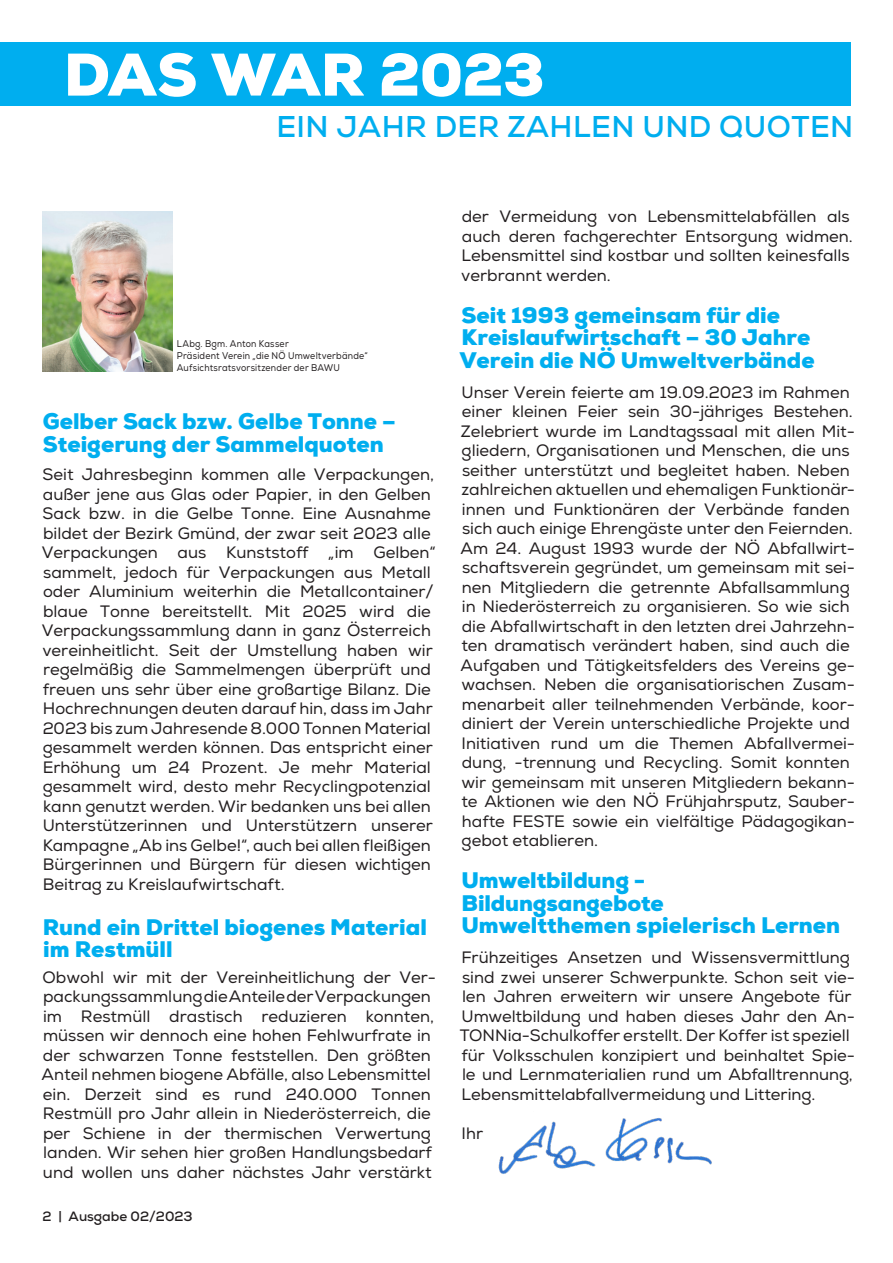
<style>
.page{position:relative;width:893px;height:1263px;background:#fff}
.page>*{position:absolute;margin:0;border:0;box-sizing:border-box;transform-origin:0 0}
._05_Bildtext{font:900 60px "Nexa";letter-spacing:-.015em;color:#fff}
._05_Bildtext-2{font:700 30px "Nexa";letter-spacing:.015em;color:#00aeef}
.t1{font:900 22.5px/22.5px "Nexa";color:#00aeef}
._01_Fliesstext{font:16.5px/19.5px "Nexa";color:#231f20}
.t2{font:700 13.5px "Nexa";color:#231f20}
.t3{font:9.75px "Nexa";letter-spacing:.025em;color:#231f20;scale:.9 1}
</style>
<div class="page">
<img style="left:498px;top:1118px;width:214px;height:56px">
<div style="left:0;top:43px;width:850px;height:63px;background:#00aeef"></div>
<img style="left:43px;top:212px;width:129px;height:159px">
<p class="_05_Bildtext" style="left:64px;top:36px;width:482px">DAS WAR 2023</p>
<p class="_05_Bildtext-2" style="left:276px;top:108px;width:579px">EIN JAHR DER ZAHLEN UND QUOTEN</p>
<p class="t3" style="left:177px;top:338px;width:126px">LAbg. Bgm. Anton Kasser</p>
<p class="t3" style="left:177px;top:350px;width:214px">Präsident Verein „die NÖ Umweltverbände“</p>
<p class="t3" style="left:177px;top:362px;width:183px">Aufsichtsratsvorsitzender der BAWU</p>
<p class="t1" style="left:43px;top:410px;width:355px">Gelber Sack bzw. Gelbe Tonne –<br>Steigerung der Sammelquoten</p>
<p class="_01_Fliesstext" style="left:42px;top:465px;width:395px">Seit Jahresbeginn kommen alle Verpackungen, außer jene aus Glas oder Papier, in den Gelben Sack bzw. in die Gelbe Tonne. Eine Ausnahme bildet der Bezirk Gmünd, der zwar seit 2023 alle Verpackungen aus Kunststoff „im Gelben“ sammelt, jedoch für Verpackungen aus Metall oder Aluminium weiterhin die Metallcontainer/ blaue Tonne bereitstellt. Mit 2025 wird die Verpackungssammlung dann in ganz Österreich vereinheitlicht. Seit der Umstellung haben wir regelmäßig die Sammelmengen überprüft und freuen uns sehr über eine großartige Bilanz. Die Hochrechnungen deuten darauf hin, dass im Jahr 2023 bis zum Jahresende 8.000 Tonnen Material gesammelt werden können. Das entspricht einer Erhöhung um 24 Prozent. Je mehr Material gesammelt wird, desto mehr Recyclingpotenzial kann genutzt werden. Wir bedanken uns bei allen Unterstützerinnen und Unterstützern unserer Kampagne „Ab ins Gelbe!“, auch bei allen fleißigen Bürgerinnen und Bürgern für diesen wichtigen Beitrag zu Kreislaufwirtschaft.</p>
<p class="t1" style="left:43px;top:916px;width:386px">Rund ein Drittel biogenes Material im Restmüll</p>
<p class="_01_Fliesstext" style="left:42px;top:968px;width:396px">Obwohl wir mit der Vereinheitlichung der Ver&shy;packungssammlung die Anteile der Verpackungen im Restmüll drastisch reduzieren konnten, müssen wir dennoch eine hohen Fehlwurfrate in der schwarzen Tonne feststellen. Den größten Anteil nehmen biogene Abfälle, also Lebensmittel ein. Derzeit sind es rund 240.000 Tonnen Restmüll pro Jahr allein in Niederösterreich, die per Schiene in der thermischen Verwertung landen. Wir sehen hier großen Handlungsbedarf und wollen uns daher nächstes Jahr verstärkt</p>
<p class="t2" style="left:43px;top:1208px;width:152px">2 | Ausgabe 02/2023</p>
<p class="_01_Fliesstext" style="left:461px;top:207px;width:393px">der Vermeidung von Lebensmittelabfällen als auch deren fachgerechter Entsorgung widmen.<br>Lebensmittel sind kostbar und sollten keinesfalls verbrannt werden.</p>
<p class="t1" style="left:460px;top:304px;width:356px">Seit 1993 gemeinsam für die<br>Kreislaufwirtschaft – 30 Jahre<br>Verein die NÖ Umweltverbände</p>
<p class="_01_Fliesstext" style="left:460px;top:383px;width:396px">Unser Verein feierte am 19.09.2023 im Rahmen einer kleinen Feier sein 30-jähriges Bestehen.<br>Zelebriert wurde im Landtagssaal mit allen Mit&shy;gliedern, Organisationen und Menschen, die uns seither unterstützt und begleitet haben. Neben zahlreichen aktuellen und ehemaligen Funktionär&shy;innen und Funktionären der Verbände fanden sich auch einige Ehrengäste unter den Feiernden.<br>Am 24. August 1993 wurde der NÖ Abfallwirt&shy;schaftsverein gegründet, um gemeinsam mit sei&shy;nen Mitgliedern die getrennte Abfallsammlung in Niederösterreich zu organisieren. So wie sich die Abfallwirtschaft in den letzten drei Jahrzehn&shy;ten dramatisch verändert haben, sind auch die Aufgaben und Tätigkeitsfelders des Vereins ge&shy;wachsen. Neben die organisatiorischen Zusam&shy;menarbeit aller teilnehmenden Verbände, koor&shy;diniert der Verein unterschiedliche Projekte und Initiativen rund um die Themen Abfallvermei&shy;dung, -trennung und Recycling. Somit konnten wir gemeinsam mit unseren Mitgliedern bekann&shy;te Aktionen wie den NÖ Frühjahrsputz, Sauber&shy;hafte FESTE sowie ein vielfältige Pädagogikan&shy;gebot etablieren.</p>
<p class="t1" style="left:461px;top:869px;width:204px">Umweltbildung -<br>Bildungsangebote</p>
<p class="t1" style="left:461px;top:914px;width:380px">Umweltthemen spielerisch Lernen</p>
<p class="_01_Fliesstext" style="left:460px;top:948px;width:397px">Frühzeitiges Ansetzen und Wissensvermittlung sind zwei unserer Schwerpunkte. Schon seit vie&shy;len Jahren erweitern wir unsere Angebote für Umweltbildung und haben dieses Jahr den An-TONNia-Schulkoffer erstellt. Der Koffer ist speziell für Volksschulen konzipiert und beinhaltet Spie&shy;le und Lernmaterialien rund um Abfalltrennung, Lebensmittelabfallvermeidung und Littering.</p>
<p class="_01_Fliesstext" style="left:462px;top:1124px;width:23px">Ihr</p>
</div>
